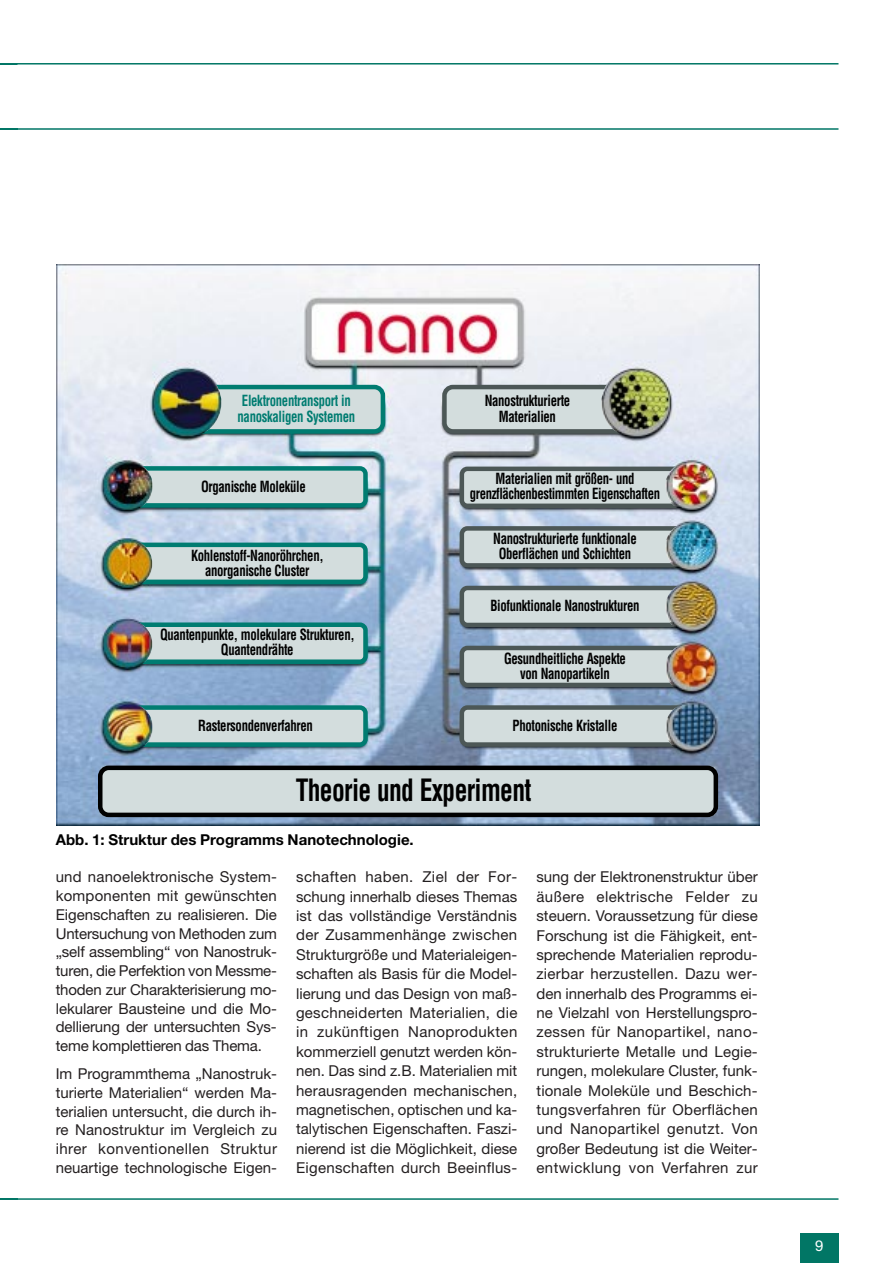
<style>
.page{position:relative;width:893px;height:1263px;background:#fff}
.page>*{position:absolute;margin:0;border:0;box-sizing:border-box;transform-origin:0 0}
.t1{font:700 condensed 30px "Helvetica";letter-spacing:-.025em;color:#000;scale:.85 1}
.t2{font:15px/19.4px "Helvetica Neue";color:#231f20;text-align:justify}
.t3{font:700 condensed 15px/15px "Helvetica";letter-spacing:-.025em;color:#000;text-align:center;scale:.85 1}
.t4{font:700 15px "Helvetica Neue";color:#000}
.t5{font:700 condensed 15px/15.8px "Helvetica";letter-spacing:-.025em;color:#007c71;scale:.85 1}
.t6{font:15px "Helvetica Neue";color:#fff}
</style>
<div class="page">
<div style="left:800px;top:1233px;width:38px;height:30px;background:#017665"></div>
<hr style="left:0;top:63px;width:838px;height:2px;background:#017665">
<hr style="left:0;top:128px;width:838px;height:2px;background:#017665">
<hr style="left:0;top:1198px;width:838px;height:2px;background:#017665">
<img style="left:57px;top:264px;width:702px;height:562px">
<svg style="left:186px;top:385px;width:199px;height:49px;background:#97b4b0"></svg>
<svg style="left:442px;top:385px;width:198px;height:49px;background:#a7b0ad"></svg>
<div style="left:128px;top:543px;width:240px;height:41px;background:#d3dddd;border:4px solid #007c71;border-radius:6px"></div>
<div style="left:128px;top:466px;width:240px;height:42px;background:#d3dddd;border:4px solid #007c71;border-radius:6px"></div>
<div style="left:128px;top:622px;width:240px;height:42px;background:#d3dddd;border:4px solid #007c71;border-radius:6px"></div>
<div style="left:128px;top:705px;width:240px;height:42px;background:#d3dddd;border:4px solid #007c71;border-radius:6px"></div>
<div style="left:459px;top:467px;width:240px;height:41px;background:#d3dddd;border:4px solid #4c5756;border-radius:6px"></div>
<div style="left:459px;top:526px;width:240px;height:42px;background:#d3dddd;border:4px solid #4c5756;border-radius:6px"></div>
<div style="left:459px;top:586px;width:240px;height:41px;background:#d3dddd;border:4px solid #4c5756;border-radius:6px"></div>
<div style="left:459px;top:646px;width:240px;height:41px;background:#d3dddd;border:4px solid #4c5756;border-radius:6px"></div>
<div style="left:459px;top:705px;width:240px;height:42px;background:#d3dddd;border:4px solid #4c5756;border-radius:6px"></div>
<div style="left:98px;top:766px;width:620px;height:51px;background:#d3dddd;border:4px solid #000;border-radius:9px"></div>
<p class="t5" style="left:237px;top:394px;width:140px">Elektronentransport in nanoskaligen Systemen</p>
<p class="t3" style="left:484px;top:394px;width:102px;line-height:15.8px">Nanostrukturierte<br>Materialien</p>
<p class="t3" style="left:201px;top:481px;width:125px">Organische Moleküle</p>
<p class="t3" style="left:191px;top:549px;width:157px">Kohlenstoff-Nanoröhrchen, anorganische Cluster</p>
<p class="t3" style="left:160px;top:629px;width:230px">Quantenpunkte, molekulare Strukturen,<br>Quantendrähte</p>
<p class="t3" style="left:198px;top:719px;width:136px">Rastersondenverfahren</p>
<p class="t3" style="left:470px;top:473px;width:225px">Materialien mit größen- und grenzflächenbestimmten Eigenschaften</p>
<p class="t3" style="left:493px;top:532px;width:170px">Nanostrukturierte funktionale<br>Oberflächen und Schichten</p>
<p class="t3" style="left:490px;top:600px;width:177px">Biofunktionale Nanostrukturen</p>
<p class="t3" style="left:504px;top:653px;width:145px">Gesundheitliche Aspekte von Nanopartikeln</p>
<p class="t3" style="left:512px;top:719px;width:125px">Photonische Kristalle</p>
<h1 class="t1" style="left:296px;top:779px;width:279px">Theorie und Experiment</h1>
<p class="t4" style="left:56px;top:834px;width:359px">Abb. 1: Struktur des Programms Nanotechnologie.</p>
<p class="t2" style="left:56px;top:869px;width:223px;line-height:18.8px">und nanoelektronische System&shy;komponenten mit gewünschten Eigenschaften zu realisieren. Die Untersuchung von Methoden zum „self assembling“ von Nanostruk&shy;turen, die Perfektion von Messme&shy;thoden zur Charakterisierung mo&shy;lekularer Bausteine und die Mo&shy;dellierung der untersuchten Sys&shy;teme komplettieren das Thema.</p>
<p class="t2" style="left:56px;top:1066px;width:223px;line-height:18.8px">Im Programmthema „Nanostruk&shy;turierte Materialien“ werden Ma&shy;terialien untersucht, die durch ih&shy;re Nanostruktur im Vergleich zu ihrer konventionellen Struktur neuartige technologische Eigen-</p>
<p class="t2" style="left:296px;top:869px;width:223px">schaften haben. Ziel der For&shy;schung innerhalb dieses Themas ist das vollständige Verständnis der Zusammenhänge zwischen Strukturgröße und Materialeigen&shy;schaften als Basis für die Model&shy;lierung und das Design von maß&shy;geschneiderten Materialien, die in zukünftigen Nanoprodukten kommerziell genutzt werden kön&shy;nen. Das sind z.B. Materialien mit herausragenden mechanischen, magnetischen, optischen und ka&shy;talytischen Eigenschaften. Faszi&shy;nierend ist die Möglichkeit, diese Eigenschaften durch Beeinflus-</p>
<p class="t2" style="left:536px;top:869px;width:223px">sung der Elektronenstruktur über äußere elektrische Felder zu steuern. Voraussetzung für diese Forschung ist die Fähigkeit, ent&shy;sprechende Materialien reprodu&shy;zierbar herzustellen. Dazu wer&shy;den innerhalb des Programms ei&shy;ne Vielzahl von Herstellungspro&shy;zessen für Nanopartikel, nano&shy;strukturierte Metalle und Legie&shy;rungen, molekulare Cluster, funk&shy;tionale Moleküle und Beschich&shy;tungsverfahren für Oberflächen und Nanopartikel genutzt. Von großer Bedeutung ist die Weiter&shy;entwicklung von Verfahren zur</p>
<p class="t6" style="left:815px;top:1241px;width:10px">9</p>
</div>
